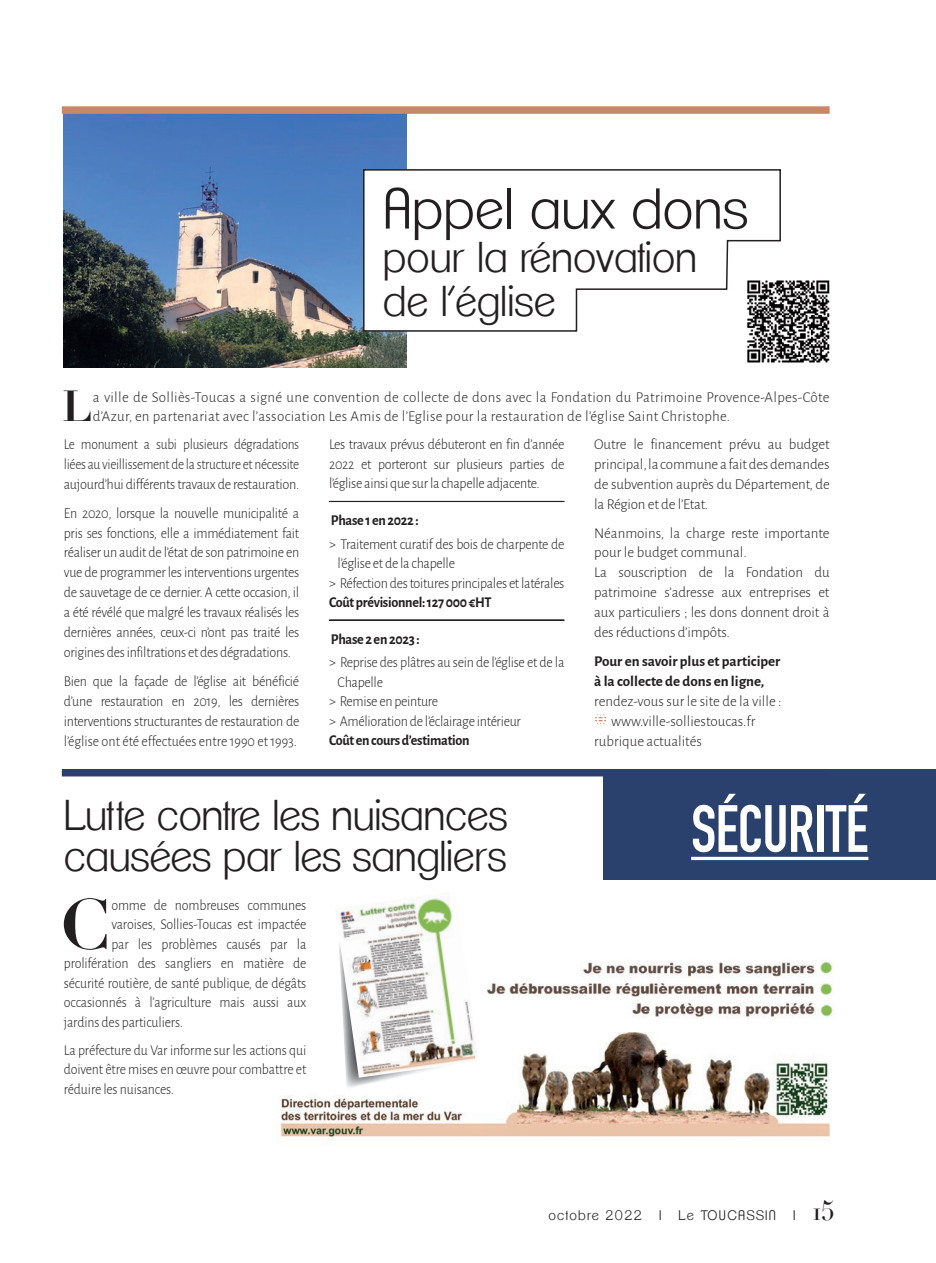
<style>
.page{position:relative;width:936px;height:1263px;background:#fff}
.page>*{position:absolute;margin:0;border:0;box-sizing:border-box;transform-origin:0 0}
.t1{font:700 69.75px "Didot";color:#231f20}
.t2{font:700 65.7px "DIN Condensed";letter-spacing:-.01em;color:#fff;scale:.94 1}
.t3{font:300 55.8px "Clemente P Dae";color:#231f20}
.t4{font:700 42.45px "Didot";color:#231f20}
.t5{font:300 42px/40.8px "Clemente P Dae";letter-spacing:-.01em;color:#231f20}
.t6{font:27px "Didot";color:#231f20}
.t7{font:300 15px/20px "Alegreya Sans";letter-spacing:-.01em;color:#231f20;text-align:justify;scale:.94 1}
.t8{font:300 15px/20px "Alegreya Sans";letter-spacing:-.01em;color:#231f20;text-align:justify}
.t9{font:300 15px/19.5px "Alegreya Sans";letter-spacing:-.01em;color:#231f20;text-align:justify;scale:.93 1}
.t10{font:300 15px/19.5px "Alegreya Sans";letter-spacing:.02em;color:#231f20}
.t11{font:300 15px/20px "Alegreya Sans";letter-spacing:-.01em;color:#231f20;text-align:justify;scale:.9 1}
.t12{font:700 15px "Alegreya Sans";letter-spacing:-.02em;color:#231f20;scale:.94 1}
.t13{font:700 15px/20px "Alegreya Sans";color:#231f20}
.t14{font:300 13.5px "Clemente P Dae";letter-spacing:.1em;color:#231f20}
.s1{font-family:"Clemente P Dae";font-weight:300;font-size:13.5px}
</style>
<div class="page">
<img style="left:64px;top:114px;width:343px;height:253px">
<svg style="left:595px;top:714px;width:12px;height:11px"></svg>
<svg style="left:329px;top:501px;width:235px;height:1px"></svg>
<svg style="left:329px;top:620px;width:235px;height:1px"></svg>
<img style="left:747px;top:280px;width:83px;height:83px">
<div style="left:62px;top:106px;width:767px;height:8px;background:#ca8768"></div>
<div style="left:62px;top:769px;width:767px;height:7px;background:#2a416d"></div>
<div style="left:603px;top:769px;width:332px;height:111px;background:#2a416d"></div>
<hr style="left:691px;top:857px;width:177px;height:3px;background:#fff">
<img style="left:280px;top:1032px;width:549px;height:106px">
<img style="left:486px;top:961px;width:347px;height:57px">
<img style="left:338px;top:1078px;width:119px;height:11px">
<img style="left:335px;top:898px;width:144px;height:180px">
<svg style="left:362px;top:168px;width:419px;height:164px"></svg>
<h3 class="t3" style="left:383px;top:177px;width:367px">Appel aux dons</h3>
<h3 class="t5" style="left:383px;top:236px;width:316px;line-height:43.8px">pour la rénovation de l’église</h3>
<h3 class="t4" style="left:62px;top:379px;width:32px">L</h3>
<p class="t10" style="left:93px;top:387px;width:738px">a ville de Solliès-Toucas a signé une convention de collecte de dons avec la Fondation du Patrimoine Provence-Alpes-Côte d’Azur, en partenariat avec l’association Les Amis de l’Eglise pour la restauration de l’église Saint Christophe.</p>
<p class="t11" style="left:64px;top:434px;width:263px">Le monument a subi plusieurs dégradations liées au vieillissement de la structure et nécessite aujourd’hui différents travaux de restauration.</p>
<p class="t7" style="left:64px;top:502px;width:252px">En 2020, lorsque la nouvelle municipalité a pris ses fonctions, elle a immédiatement fait réaliser un audit de l’état de son patrimoine en vue de programmer les interventions urgentes de sauvetage de ce dernier. A cette occasion, il a été révélé que malgré les travaux réalisés les dernières années, ceux-ci n’ont pas traité les origines des infiltrations et des dégradations.</p>
<p class="t7" style="left:64px;top:670px;width:252px">Bien que la façade de l’église ait bénéficié d’une restauration en 2019, les dernières interventions structurantes de restauration de l’église ont été effectuées entre 1990 et 1993.</p>
<p class="t7" style="left:329px;top:434px;width:252px;line-height:19.5px">Les travaux prévus débuteront en fin d’année 2022 et porteront sur plusieurs parties de l’église ainsi que sur la chapelle adjacente.</p>
<p class="t12" style="left:331px;top:509px;width:95px">Phase 1 en 2022 :</p>
<p class="t7" style="left:329px;top:533px;width:252px">&gt; Traitement curatif des bois de charpente de</p>
<p class="t7" style="left:337px;top:553px;width:126px">l’église et de la chapelle</p>
<p class="t7" style="left:329px;top:572px;width:252px">&gt; Réfection des toitures principales et latérales</p>
<p class="t12" style="left:329px;top:591px;width:175px">Coût prévisionnel: 127 000 €HT</p>
<p class="t12" style="left:331px;top:628px;width:96px">Phase 2 en 2023 :</p>
<p class="t7" style="left:329px;top:652px;width:252px">&gt; Reprise des plâtres au sein de l’église et de la</p>
<p class="t7" style="left:337px;top:672px;width:50px">Chapelle</p>
<p class="t7" style="left:329px;top:691px;width:118px">&gt; Remise en peinture</p>
<p class="t7" style="left:329px;top:711px;width:206px">&gt; Amélioration de l’éclairage intérieur</p>
<p class="t12" style="left:329px;top:730px;width:151px">Coût en cours d’estimation</p>
<p class="t8" style="left:594px;top:434px;width:237px">Outre le financement prévu au budget principal, la commune a fait des demandes de subvention auprès du Département, de la Région et de l’Etat.</p>
<p class="t8" style="left:594px;top:522px;width:237px;text-align:left">Néanmoins, la charge reste importante pour le budget communal.<br>La souscription de la Fondation du patrimoine s’adresse aux entreprises et aux particuliers ; les dons donnent droit à des réductions d’impôts.</p>
<p class="t13" style="left:594px;top:650px;width:188px">Pour en savoir plus et participer à la collecte de dons en ligne,</p>
<p class="t8" style="left:594px;top:690px;width:189px">rendez-vous sur le site de la ville :</p>
<p class="t8" style="left:611px;top:710px;width:146px">www.ville-solliestoucas.fr</p>
<p class="t8" style="left:594px;top:730px;width:109px">rubrique actualités</p>
<h3 class="t5" style="left:64px;top:795px;width:445px">Lutte contre les nuisances causées par les sangliers</h3>
<h1 class="t1" style="left:60px;top:880px;width:52px">C</h1>
<p class="t9" style="left:111px;top:895px;width:211px">omme de nombreuses communes</p>
<p class="t9" style="left:111px;top:914px;width:211px">varoises, Sollies-Toucas est impactée</p>
<p class="t9" style="left:111px;top:934px;width:211px">par les problèmes causés par la</p>
<p class="t9" style="left:64px;top:953px;width:262px">prolifération des sangliers en matière de</p>
<p class="t9" style="left:64px;top:973px;width:262px">sécurité routière, de santé publique, de dégâts</p>
<p class="t9" style="left:64px;top:992px;width:262px">occasionnés à l’agriculture mais aussi aux</p>
<p class="t9" style="left:64px;top:1012px;width:130px">jardins des particuliers.</p>
<p class="t9" style="left:64px;top:1040px;width:262px">La préfecture du Var informe sur les actions qui doivent être mises en œuvre pour combattre et réduire les nuisances.</p>
<h2 class="t2" style="left:691px;top:785px;width:190px">SÉCURITÉ</h2>
<p class="t14" style="left:548px;top:1208px;width:95px">octobre 2022</p>
<p class="t14" style="left:659px;top:1208px;width:4px">I</p>
<p class="t14" style="left:678px;top:1208px;width:99px">Le TOUCASSIN</p>
<h3 class="t6" style="left:793px;top:1195px;width:43px"><span class="s1">I</span> 15</h3>
</div>
